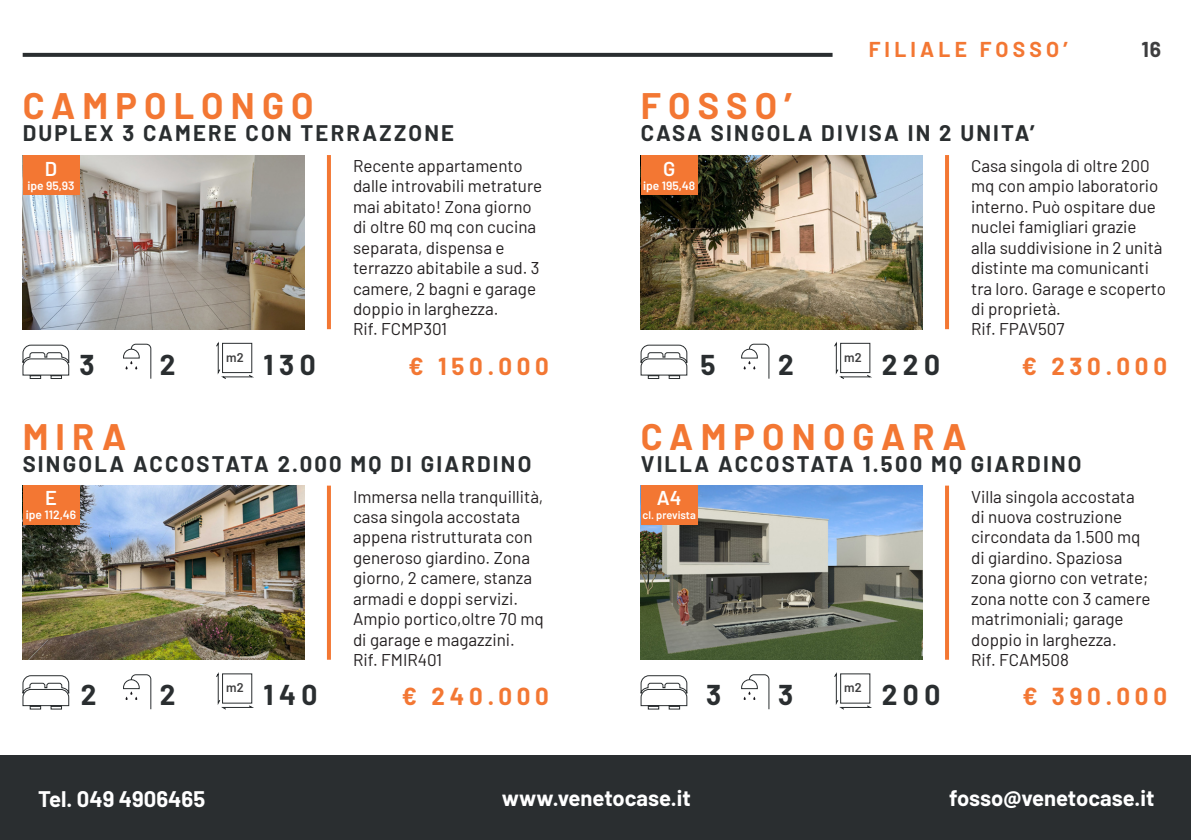
<style>
.page{position:relative;width:1191px;height:840px;background:#fff}
.page>*{position:absolute;margin:0;border:0;box-sizing:border-box;transform-origin:0 0}
.t1{font:700 36px "Barlow";letter-spacing:.2em;color:#f37733}
.t2{font:700 28px "Barlow";letter-spacing:.2em;color:#2a2e30}
.t3{font:700 24px "Barlow";letter-spacing:.2em;color:#f37733}
.t4{font:700 22px "Barlow";letter-spacing:.1em;color:#2a2e30}
.t5{font:700 22px "Barlow";color:#fff}
.t6{font:700 21px "Barlow";letter-spacing:.2em;color:#f37733}
.t7{font:700 21px "Barlow";color:#3e3e3f}
.t8{font:600 20px "Barlow";color:#fff}
.t9{font:17px/20.4px "Barlow";color:#231f20}
.t10{font:600 12.6px "Barlow";color:#3e3e3f}
.t11{font:600 12px "Barlow";color:#fff}
.t12{font:600 11px "Barlow";color:#fff}
</style>
<div class="page">
<svg style="left:23px;top:53px;width:809px;height:4px;background:#303436"></svg>
<hr style="left:327px;top:155px;width:4px;height:174px;background:#f37733">
<hr style="left:945px;top:155px;width:4px;height:174px;background:#f37733">
<hr style="left:327px;top:485px;width:4px;height:174px;background:#f37733">
<hr style="left:945px;top:485px;width:4px;height:174px;background:#f37733">
<svg style="left:216px;top:672px;width:38px;height:38px"></svg>
<svg style="left:123px;top:674px;width:29px;height:35px"></svg>
<svg style="left:22px;top:675px;width:48px;height:35px"></svg>
<svg style="left:834px;top:672px;width:38px;height:38px"></svg>
<svg style="left:741px;top:674px;width:29px;height:35px"></svg>
<svg style="left:640px;top:675px;width:47px;height:35px"></svg>
<svg style="left:216px;top:341px;width:38px;height:38px"></svg>
<svg style="left:123px;top:343px;width:29px;height:36px"></svg>
<svg style="left:22px;top:344px;width:48px;height:35px"></svg>
<svg style="left:834px;top:341px;width:38px;height:38px"></svg>
<svg style="left:741px;top:343px;width:29px;height:36px"></svg>
<svg style="left:640px;top:344px;width:47px;height:35px"></svg>
<div style="left:0;top:755px;width:1191px;height:84px;background:#2a2e30"></div>
<img style="left:641px;top:485px;width:282px;height:174px">
<div style="left:641px;top:485px;width:56px;height:40px;background:#f37733"></div>
<img style="left:23px;top:485px;width:282px;height:174px">
<div style="left:23px;top:485px;width:56px;height:40px;background:#f37733"></div>
<img style="left:641px;top:155px;width:282px;height:174px">
<div style="left:641px;top:155px;width:56px;height:40px;background:#f37733"></div>
<img style="left:23px;top:155px;width:282px;height:174px">
<div style="left:23px;top:155px;width:56px;height:40px;background:#f37733"></div>
<p class="t6" style="left:868px;top:34px;width:201px">FILIALE FOSSO’</p>
<p class="t7" style="left:1141px;top:34px;width:21px">16</p>
<p class="t1" style="left:23px;top:80px;width:292px">CAMPOLONGO</p>
<p class="t1" style="left:641px;top:80px;width:153px">FOSSO’</p>
<p class="t4" style="left:23px;top:117px;width:433px">DUPLEX 3 CAMERE CON TERRAZZONE</p>
<p class="t4" style="left:641px;top:117px;width:395px">CASA SINGOLA DIVISA IN 2 UNITA’</p>
<p class="t8" style="left:45px;top:154px;width:14px">D</p>
<p class="t11" style="left:27px;top:177px;width:49px">ipe 95,93</p>
<p class="t9" style="left:353px;top:154px;width:191px">Recente appartamento dalle introvabili metrature mai abitato! Zona giorno di oltre 60 mq con cucina separata, dispensa e terrazzo abitabile a sud. 3 camere, 2 bagni e garage doppio in larghezza.</p>
<p class="t9" style="left:353px;top:317px;width:96px">Rif. FCMP301</p>
<p class="t8" style="left:663px;top:154px;width:14px">G</p>
<p class="t11" style="left:643px;top:177px;width:54px">ipe 195,48</p>
<p class="t9" style="left:971px;top:154px;width:196px">Casa singola di oltre 200 mq con ampio laboratorio interno. Può ospitare due nuclei famigliari grazie<br>alla suddivisione in 2 unità distinte ma comunicanti tra loro. Garage e scoperto di proprietà.</p>
<p class="t9" style="left:971px;top:317px;width:95px">Rif. FPAV507</p>
<p class="t10" style="left:226px;top:347px;width:19px">m2</p>
<p class="t10" style="left:844px;top:347px;width:19px">m2</p>
<p class="t2" style="left:79px;top:344px;width:17px">3</p>
<p class="t2" style="left:160px;top:344px;width:17px">2</p>
<p class="t2" style="left:263px;top:344px;width:54px">130</p>
<p class="t3" style="left:408px;top:348px;width:142px">€ 150.000</p>
<p class="t2" style="left:700px;top:344px;width:17px">5</p>
<p class="t2" style="left:778px;top:344px;width:17px">2</p>
<p class="t2" style="left:881px;top:344px;width:60px">220</p>
<p class="t3" style="left:1022px;top:348px;width:147px">€ 230.000</p>
<p class="t1" style="left:23px;top:410px;width:105px">MIRA</p>
<p class="t1" style="left:641px;top:410px;width:327px">CAMPONOGARA</p>
<p class="t4" style="left:23px;top:447px;width:510px">SINGOLA ACCOSTATA 2.000 MQ DI GIARDINO</p>
<p class="t4" style="left:641px;top:447px;width:442px">VILLA ACCOSTATA 1.500 MQ GIARDINO</p>
<p class="t8" style="left:45px;top:483px;width:13px">E</p>
<p class="t11" style="left:26px;top:506px;width:52px">ipe 112,46</p>
<p class="t9" style="left:353px;top:484px;width:192px">Immersa nella tranquillità, casa singola accostata appena ristrutturata con generoso giardino. Zona giorno, 2 camere, stanza armadi e doppi servizi.<br>Ampio portico,oltre 70 mq di garage e magazzini.</p>
<p class="t9" style="left:353px;top:648px;width:91px">Rif. FMIR401</p>
<p class="t8" style="left:657px;top:483px;width:26px">A4</p>
<p class="t12" style="left:642px;top:507px;width:55px">cl. prevista</p>
<p class="t9" style="left:971px;top:484px;width:181px">Villa singola accostata di nuova costruzione circondata da 1.500 mq di giardino. Spaziosa zona giorno con vetrate; zona notte con 3 camere matrimoniali; garage doppio in larghezza.</p>
<p class="t9" style="left:971px;top:648px;width:99px">Rif. FCAM508</p>
<p class="t10" style="left:226px;top:678px;width:19px">m2</p>
<p class="t10" style="left:844px;top:678px;width:19px">m2</p>
<p class="t2" style="left:706px;top:674px;width:17px">3</p>
<p class="t2" style="left:778px;top:674px;width:17px">3</p>
<p class="t2" style="left:881px;top:673px;width:60px">200</p>
<p class="t3" style="left:1022px;top:678px;width:146px">€ 390.000</p>
<p class="t2" style="left:81px;top:674px;width:17px">2</p>
<p class="t2" style="left:160px;top:674px;width:17px">2</p>
<p class="t2" style="left:263px;top:674px;width:56px">140</p>
<p class="t3" style="left:402px;top:678px;width:148px">€ 240.000</p>
<p class="t5" style="left:38px;top:782px;width:169px">Tel. 049 4906465</p>
<p class="t5" style="left:949px;top:781px;width:207px">fosso@venetocase.it</p>
<p class="t5" style="left:502px;top:781px;width:190px">www.venetocase.it</p>
</div>
